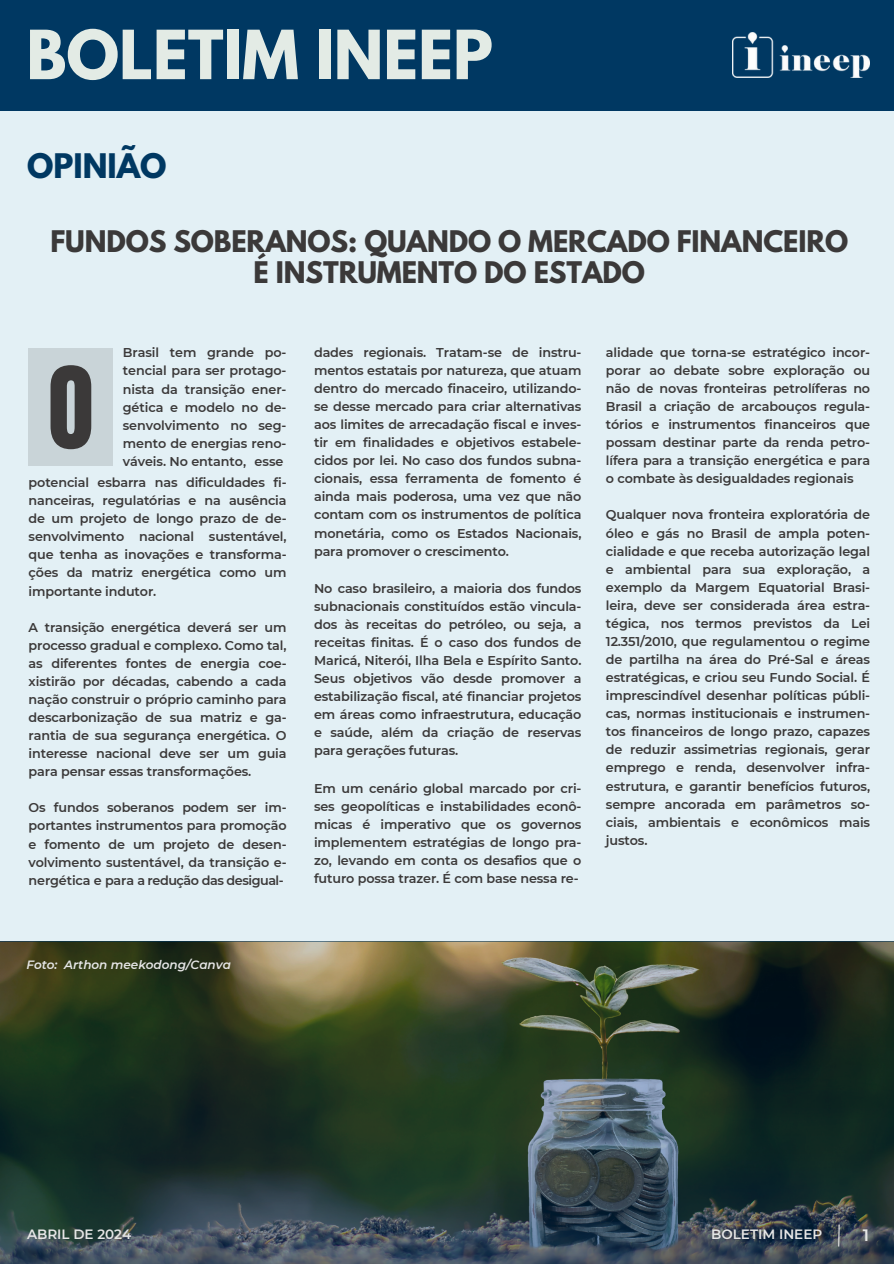
<style>
.page{position:relative;width:894px;height:1264px;background:#fff}
.page>*{position:absolute;margin:0;border:0;box-sizing:border-box;transform-origin:0 0}
.t1{font:96px "Anton";color:#3b3939}
.t2{font:700 60px "League Spartan";color:#e3ebe5}
.t3{font:700 30px "League Spartan";color:#003862}
.t4{font:700 26.4px/31.5px "League Spartan";letter-spacing:-.005em;color:#3b3939;text-align:center}
.t5{font:600 16.5px "Montserrat";color:#e6e6e6}
.t6{font:600 13.5px "Montserrat";color:#e6e6e6}
.t7{font:600 12.75px/18px "Montserrat";letter-spacing:-.01em;color:#3b3939;text-align:justify}
.t8{font:italic 600 12px "Montserrat";color:#e6e6e6}
</style>
<div class="page">
<div style="left:0;top:0;width:893px;height:1263px;background:#e3f0f5"></div>
<div style="left:0;top:0;width:893px;height:110px;background:#003862"></div>
<img style="left:732px;top:32px;width:137px;height:45px">
<img style="left:0;top:941px;width:893px;height:322px">
<svg style="left:837px;top:1223px;width:3px;height:24px"></svg>
<div style="left:29px;top:349px;width:84px;height:117px;background:#c9d4d8"></div>
<h5 class="t2" style="left:26px;top:25px;width:468px">BOLETIM INEEP</h5>
<h5 class="t3" style="left:27px;top:151px;width:141px">OPINIÃO</h5>
<h5 class="t4" style="left:50px;top:228px;width:799px">FUNDOS SOBERANOS: QUANDO O MERCADO FINANCEIRO<br>É INSTRUMENTO DO ESTADO</h5>
<h5 class="t7" style="left:123px;top:344px;width:165px">Brasil tem grande po&shy;tencial para ser protago&shy;nista da transição ener&shy;gética e modelo no de&shy;senvolvimento no seg&shy;mento de energias reno&shy;váveis. No entanto,</h5>
<h5 class="t7" style="left:314px;top:343px;width:269px">dades regionais. Tratam-se de instru&shy;mentos estatais por natureza, que atuam dentro do mercado finaceiro, utilizando&shy;se desse mercado para criar alternativas aos limites de arrecadação fiscal e inves&shy;tir em finalidades e objetivos estabele&shy;cidos por lei. No caso dos fundos subna&shy;cionais, essa ferramenta de fomento é ainda mais poderosa, uma vez que não contam com os instrumentos de política monetária, como os Estados Nacionais, para promover o crescimento.</h5>
<h5 class="t7" style="left:314px;top:579px;width:269px">No caso brasileiro, a maioria dos fundos subnacionais constituídos estão vincula&shy;dos às receitas do petróleo, ou seja, a receitas finitas. É o caso dos fundos de Maricá, Niterói, Ilha Bela e Espírito Santo.<br>Seus objetivos vão desde promover a estabilização fiscal, até financiar projetos em áreas como infraestrutura, educação e saúde, além da criação de reservas para gerações futuras.</h5>
<h5 class="t7" style="left:314px;top:779px;width:269px">Em um cenário global marcado por cri&shy;ses geopolíticas e instabilidades econô&shy;micas é imperativo que os governos implementem estratégias de longo pra&shy;zo, levando em conta os desafios que o futuro possa trazer. É com base nessa re-</h5>
<p class="t1" style="left:48px;top:339px;width:48px">O</p>
<p class="t7" style="left:254px;top:452px;width:30px">esse</p>
<h5 class="t7" style="left:29px;top:473px;width:259px">potencial esbarra nas dificuldades fi&shy;nanceiras, regulatórias e na ausência de um projeto de longo prazo de de&shy;senvolvimento nacional sustentável, que tenha as inovações e transforma&shy;ções da matriz energética como um importante indutor.</h5>
<p class="t7" style="left:29px;top:618px;width:259px">A transição energética deverá ser um processo gradual e complexo. Como tal, as diferentes fontes de energia coe&shy;xistirão por décadas, cabendo a cada nação construir o próprio caminho para descarbonização de sua matriz e ga&shy;rantia de sua segurança energética. O interesse nacional deve ser um guia para pensar essas transformações.</p>
<p class="t7" style="left:29px;top:798px;width:259px">Os fundos soberanos podem ser im&shy;portantes instrumentos para promoção e fomento de um projeto de desen&shy;volvimento sustentável, da transição e&shy;nergética e para a redução das desigual-</p>
<h4 class="t7" style="left:605px;top:343px;width:266px">alidade que torna-se estratégico incor&shy;porar ao debate sobre exploração ou não de novas fronteiras petrolíferas no Brasil a criação de arcabouços regula&shy;tórios e instrumentos financeiros que possam destinar parte da renda petro&shy;lífera para a transição energética e para o combate às desigualdades regionais</h4>
<p class="t7" style="left:605px;top:506px;width:266px">Qualquer nova fronteira exploratória de óleo e gás no Brasil de ampla poten&shy;cialidade e que receba autorização legal e ambiental para sua exploração, a exemplo da Margem Equatorial Brasi&shy;leira, deve ser considerada área estra&shy;tégica, nos termos previstos da Lei 12.351/2010, que regulamentou o regime de partilha na área do Pré-Sal e áreas estratégicas, e criou seu Fundo Social. É imprescindível desenhar políticas públi&shy;cas, normas institucionais e instrumen&shy;tos financeiros de longo prazo, capazes de reduzir assimetrias regionais, gerar emprego e renda, desenvolver infra&shy;estrutura, e garantir benefícios futuros, sempre ancorada em parâmetros so&shy;ciais, ambientais e econômicos mais justos.</p>
<h5 class="t8" style="left:26px;top:957px;width:206px">Foto: Arthon meekodong/Canva</h5>
<h5 class="t6" style="left:27px;top:1225px;width:106px">ABRIL DE 2024</h5>
<h5 class="t6" style="left:711px;top:1225px;width:112px">BOLETIM INEEP</h5>
<p class="t5" style="left:862px;top:1225px;width:8px">1</p>
</div>
